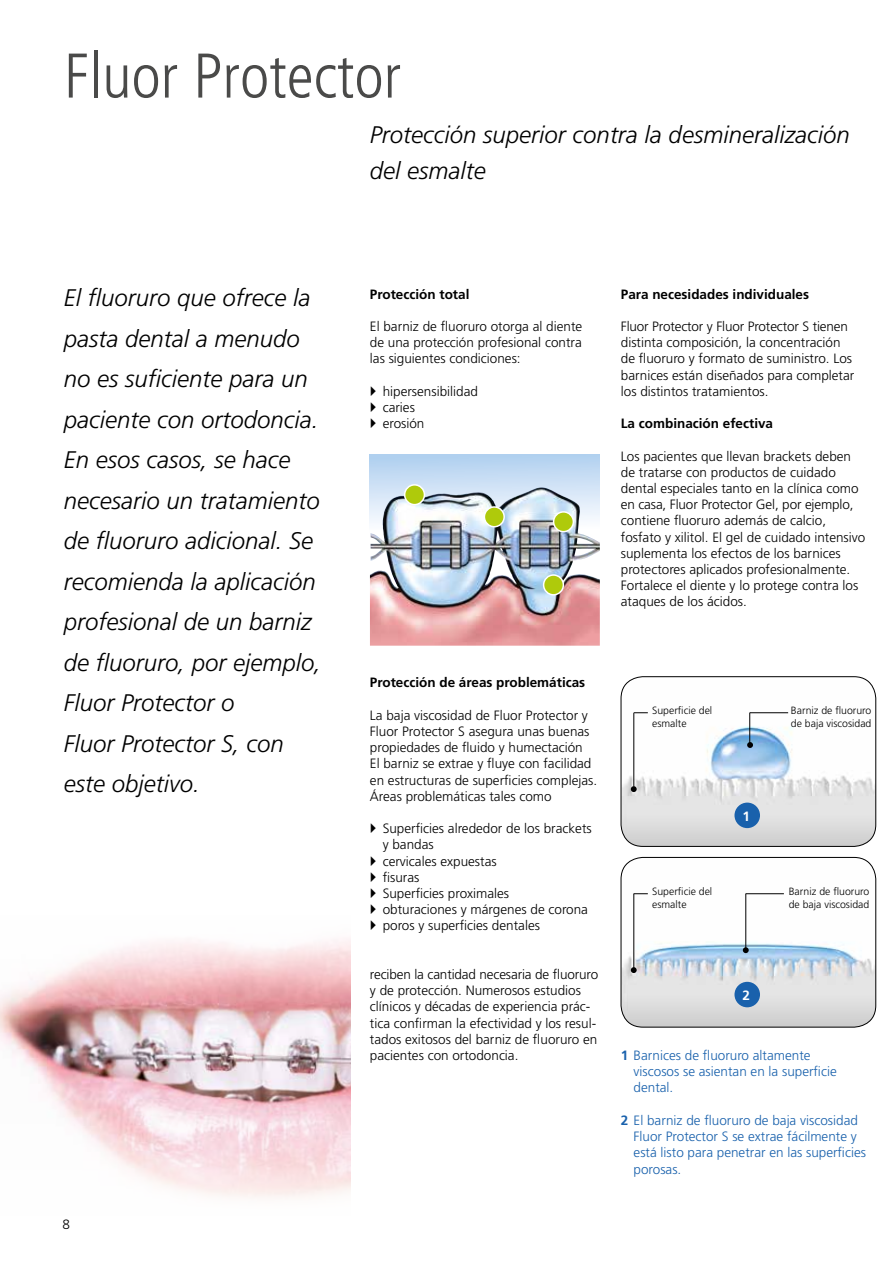
<style>
.page{position:relative;width:893px;height:1263px;background:#fff}
.page>*{position:absolute;margin:0;border:0;box-sizing:border-box;transform-origin:0 0}
.t1{font:300 condensed 63px "Frutiger";color:#4a4a49}
.t2{font:italic 300 24px/40.5px "Frutiger";color:#000}
.t3{font:300 13.5px/16.2px "Frutiger";color:#000}
.t4{font:300 13.5px/16.2px "Frutiger";color:#1961ac}
.t5{font:700 13.5px "Frutiger";color:#000}
.t6{font:700 13.5px "Frutiger";color:#fff}
.t7{font:300 10.5px/12.6px "Frutiger";color:#000}
.s1{font-weight:700}
</style>
<div class="page">
<img style="left:10px;top:1046px;width:340px;height:33px">
<svg style="left:370px;top:454px;width:230px;height:33px;background:#bfd8f2"></svg>
<img style="left:370px;top:487px;width:230px;height:159px">
<div style="left:405px;top:485px;width:19px;height:20px;background:#afca0b;border-radius:50%"></div>
<div style="left:404px;top:484px;width:21px;height:21px;border:2px solid #fff;border-radius:50%"></div>
<div style="left:484px;top:507px;width:20px;height:20px;background:#afca0b;border-radius:50%"></div>
<div style="left:484px;top:506px;width:21px;height:21px;border:2px solid #fff;border-radius:50%"></div>
<div style="left:554px;top:512px;width:19px;height:20px;background:#afca0b;border-radius:50%"></div>
<div style="left:553px;top:511px;width:21px;height:21px;border:2px solid #fff;border-radius:50%"></div>
<div style="left:544px;top:575px;width:19px;height:20px;background:#afca0b;border-radius:50%"></div>
<div style="left:543px;top:574px;width:21px;height:21px;border:2px solid #fff;border-radius:50%"></div>
<img style="left:621px;top:677px;width:255px;height:169px">
<div style="left:621px;top:676px;width:255px;height:170px;border:1px solid #000;border-radius:22px"></div>
<hr style="left:749px;top:712px;width:1px;height:31px;background:#000">
<svg style="left:747px;top:742px;width:6px;height:6px"></svg>
<hr style="left:750px;top:712px;width:38px;height:1px;background:#000">
<hr style="left:634px;top:713px;width:1px;height:74px;background:#000">
<svg style="left:631px;top:786px;width:6px;height:6px"></svg>
<svg style="left:634px;top:712px;width:14px;height:1px"></svg>
<div style="left:734px;top:802px;width:26px;height:26px;background:#1961ac;border-radius:50%"></div>
<img style="left:621px;top:857px;width:255px;height:170px">
<div style="left:621px;top:857px;width:255px;height:170px;border:1px solid #000;border-radius:22px"></div>
<hr style="left:745px;top:894px;width:1px;height:55px;background:#000">
<svg style="left:743px;top:947px;width:6px;height:6px"></svg>
<hr style="left:746px;top:893px;width:38px;height:1px;background:#000">
<hr style="left:634px;top:894px;width:1px;height:75px;background:#000">
<svg style="left:631px;top:967px;width:6px;height:6px"></svg>
<svg style="left:634px;top:893px;width:14px;height:1px"></svg>
<div style="left:734px;top:982px;width:26px;height:25px;background:#1961ac;border-radius:50%"></div>
<svg style="left:42px;top:1079px;width:309px;height:119px"></svg>
<svg style="left:0;top:939px;width:351px;height:107px"></svg>
<h1 class="t1" style="left:64px;top:40px;width:339px">Fluor Protector</h1>
<h2 class="t2" style="left:370px;top:117px;width:481px;line-height:36px">Protección superior contra la desmineralización del esmalte</h2>
<p class="t2" style="left:64px;top:278px;width:259px">El fluoruro que ofrece la pasta dental a menudo no es suficiente para un paciente con ortodoncia.<br>En esos casos, se hace necesario un tratamiento de fluoruro adicional. Se recomienda la aplicación profesional de un barniz de fluoruro, por ejemplo,<br>Fluor Protector o<br>Fluor Protector S, con este objetivo.</p>
<p class="t5" style="left:621px;top:286px;width:190px">Para necesidades individuales</p>
<p class="t5" style="left:370px;top:286px;width:101px">Protección total</p>
<p class="t3" style="left:370px;top:318px;width:214px;text-align:justify">El barniz de fluoruro otorga al diente de una protección profesional contra las siguientes condiciones:</p>
<p class="t3" style="left:383px;top:383px;width:97px">hipersensibilidad caries<br>erosión</p>
<p class="t3" style="left:621px;top:318px;width:235px">Fluor Protector y Fluor Protector S tienen distinta composición, la concentración de fluoruro y formato de suministro. Los barnices están diseñados para completar los distintos tratamientos.</p>
<p class="t5" style="left:621px;top:416px;width:154px">La combinación efectiva</p>
<p class="t3" style="left:621px;top:448px;width:246px">Los pacientes que llevan brackets deben de tratarse con productos de cuidado dental especiales tanto en la clínica como en casa, Fluor Protector Gel, por ejemplo, contiene fluoruro además de calcio, fosfato y xilitol. El gel de cuidado intensivo suplementa los efectos de los barnices protectores aplicados profesionalmente.<br>Fortalece el diente y lo protege contra los ataques de los ácidos.</p>
<p class="t5" style="left:370px;top:675px;width:217px">Protección de áreas problemáticas</p>
<p class="t3" style="left:370px;top:707px;width:229px">La baja viscosidad de Fluor Protector y Fluor Protector S asegura unas buenas propiedades de fluido y humectación<br>El barniz se extrae y fluye con facilidad en estructuras de superficies complejas.<br>Áreas problemáticas tales como</p>
<p class="t3" style="left:383px;top:821px;width:211px">Superficies alrededor de los brackets y bandas<br>cervicales expuestas<br>fisuras<br>Superficies proximales<br>obturaciones y márgenes de corona poros y superficies dentales</p>
<p class="t3" style="left:370px;top:966px;width:230px">reciben la cantidad necesaria de fluoruro y de protección. Numerosos estudios clínicos y décadas de experiencia prác&shy;tica confirman la efectividad y los resul&shy;tados exitosos del barniz de fluoruro en pacientes con ortodoncia.</p>
<p class="t7" style="left:652px;top:704px;width:62px">Superficie del esmalte</p>
<p class="t7" style="left:791px;top:704px;width:82px">Barniz de fluoruro de baja viscosidad</p>
<p class="t6" style="left:742px;top:808px;width:9px">1</p>
<p class="t7" style="left:652px;top:885px;width:62px">Superficie del esmalte</p>
<p class="t7" style="left:789px;top:885px;width:82px">Barniz de fluoruro de baja viscosidad</p>
<p class="t6" style="left:742px;top:987px;width:9px">2</p>
<p class="t4" style="left:634px;top:1047px;width:205px;text-indent:-13px"><span class="s1">1</span> Barnices de fluoruro altamente viscosos se asientan en la superficie dental.</p>
<p class="t4" style="left:634px;top:1112px;width:234px;text-indent:-13px"><span class="s1">2</span> El barniz de fluoruro de baja viscosidad Fluor Protector S se extrae fácilmente y está listo para penetrar en las superficies porosas.</p>
<p class="t3" style="left:62px;top:1216px;width:9px">8</p>
</div>
